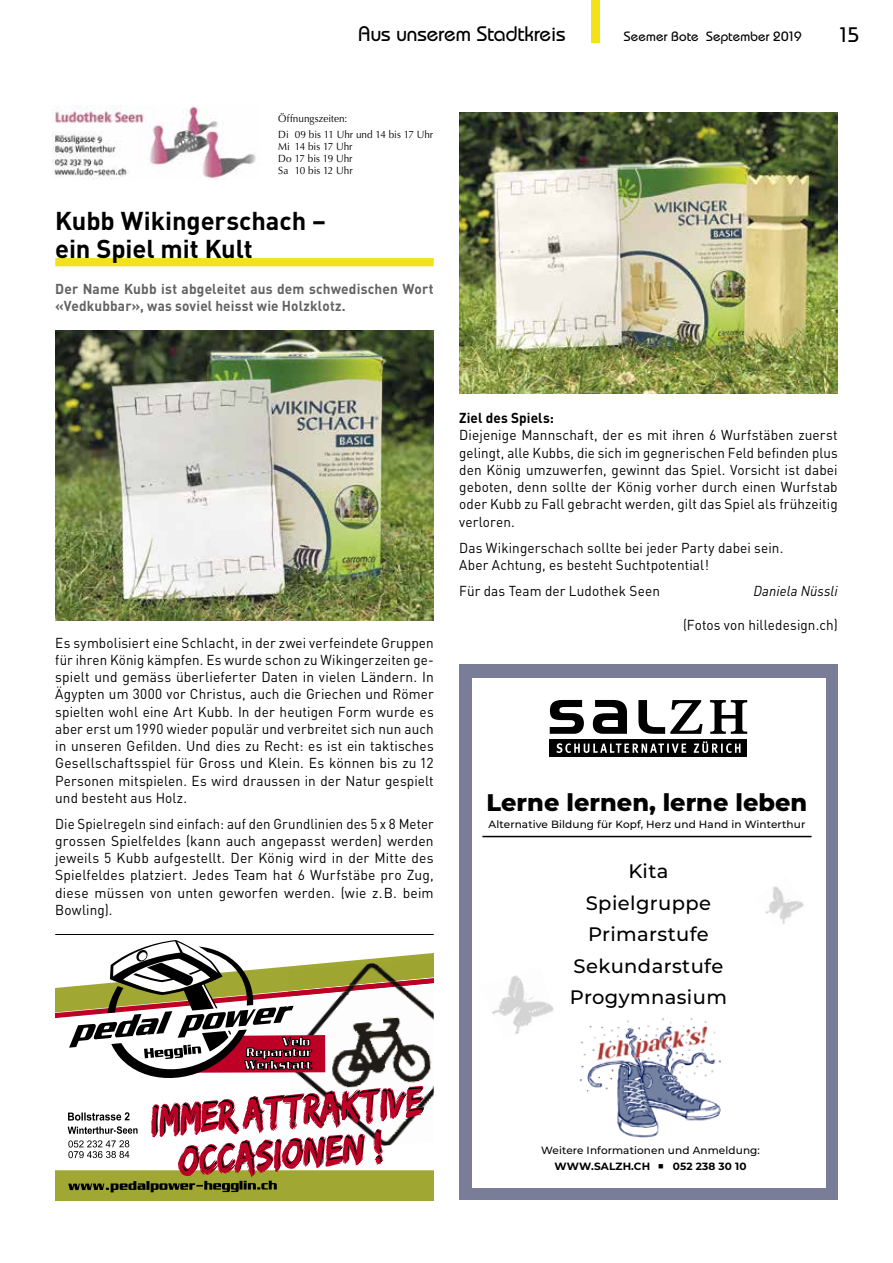
<style>
.page{position:relative;width:893px;height:1263px;background:#fff}
.page>*{position:absolute;margin:0;border:0;box-sizing:border-box;transform-origin:0 0}
.t1{font:700 25.5px/28.5px "DIN";letter-spacing:-.005em;color:#000}
.t2{font:800 24px "Montserrat";color:#000}
.t3{font:500 21px "Bauhaus";color:#000}
.t4{font:500 19.5px/31.5px "Montserrat";letter-spacing:.02em;color:#000;text-align:center}
.t5{font:14.25px/17.2px "DIN";letter-spacing:.01em;color:#000;text-align:justify;scale:.95 1}
.t6{font:14.25px/17.2px "DIN";letter-spacing:.01em;color:#000;text-align:justify;scale:.96 1}
.t7{font:14.25px/17.2px "DIN";letter-spacing:.01em;color:#000;text-align:justify;scale:.93 1}
.t8{font:700 14.25px/17.2px "DIN";letter-spacing:.015em;color:#636363;scale:.96 1}
.t9{font:700 14.25px "DIN";letter-spacing:.01em;color:#000;scale:.95 1}
.t10{font:italic 14.25px "DIN";letter-spacing:.005em;color:#000;scale:.95 1}
.t11{font:500 13.5px "Bauhaus";letter-spacing:.01em;color:#000}
.t12{font:500 10.5px/16.5px "Montserrat";letter-spacing:.01em;color:#000;text-align:center}
.t13{font:10.5px/12px "Optima";letter-spacing:-.005em;color:#000;scale:.95 1}
.s1{font-weight:700}
</style>
<div class="page">
<div style="left:591px;top:0;width:9px;height:43px;background:#f1e21a"></div>
<div style="left:55px;top:258px;width:379px;height:8px;background:#f1e21a"></div>
<img style="left:53px;top:106px;width:203px;height:74px">
<img style="left:55px;top:331px;width:379px;height:290px">
<img style="left:459px;top:113px;width:379px;height:280px">
<div style="left:459px;top:664px;width:379px;height:536px;background:#7a7d98"></div>
<div style="left:472px;top:678px;width:353px;height:509px;background:#fff"></div>
<hr style="left:482px;top:836px;width:329px;height:1px;background:#000">
<img style="left:579px;top:1018px;width:142px;height:120px">
<svg style="left:710px;top:700px;width:37px;height:34px"></svg>
<svg style="left:550px;top:700px;width:34px;height:34px"></svg>
<svg style="left:593px;top:700px;width:34px;height:34px"></svg>
<svg style="left:638px;top:700px;width:64px;height:34px"></svg>
<div style="left:550px;top:739px;width:197px;height:18px;background:#000"></div>
<svg style="left:556px;top:741px;width:184px;height:12px"></svg>
<img style="left:492px;top:975px;width:62px;height:59px">
<img style="left:765px;top:886px;width:39px;height:38px">
<div style="left:55px;top:1170px;width:379px;height:30px;background:#a0a733"></div>
<svg style="left:55px;top:940px;width:379px;height:252px"></svg>
<hr style="left:55px;top:934px;width:379px;height:1px;background:#000">
<h3 class="t3" style="left:359px;top:22px;width:208px">Aus unserem Stadtkreis</h3>
<p class="t11" style="left:624px;top:29px;width:179px">Seemer Bote September 2019</p>
<h3 class="t3" style="left:838px;top:22px;width:23px">15</h3>
<p class="t13" style="left:278px;top:111px;width:165px;line-height:15.5px">Öffnungszeiten:<br>Di 09 bis 11 Uhr und 14 bis 17 Uhr</p>
<p class="t13" style="left:278px;top:140px;width:80px;text-align:justify">Mi 14 bis 17 Uhr Do 17 bis 19 Uhr Sa 10 bis 12 Uhr</p>
<h1 class="t1" style="left:55px;top:205px;width:272px">Kubb Wikingerschach – ein Spiel mit Kult</h1>
<p class="t8" style="left:55px;top:279px;width:396px">Der Name Kubb ist abgeleitet aus dem schwedischen Wort «Vedkubbar», was soviel heisst wie Holzklotz.</p>
<p class="t5" style="left:55px;top:633px;width:400px">Es symbolisiert eine Schlacht, in der zwei verfeindete Gruppen für ihren König kämpfen. Es wurde schon zu Wikingerzeiten ge&shy;spielt und gemäss überlieferter Daten in vielen Ländern. In Ägypten um 3000 vor Christus, auch die Griechen und Römer spielten wohl eine Art Kubb. In der heutigen Form wurde es aber erst um 1990 wieder populär und verbreitet sich nun auch in unseren Gefilden. Und dies zu Recht: es ist ein taktisches Gesellschaftsspiel für Gross und Klein. Es können bis zu 12<br>Personen mitspielen. Es wird draussen in der Natur gespielt und besteht aus Holz.</p>
<p class="t7" style="left:55px;top:815px;width:408px">Die Spielregeln sind einfach: auf den Grundlinien des 5 x 8 Meter grossen Spielfeldes (kann auch angepasst werden) werden jeweils 5 Kubb aufgestellt. Der König wird in der Mitte des Spielfeldes platziert. Jedes Team hat 6 Wurfstäbe pro Zug, diese müssen von unten geworfen werden. (wie z.B. beim Bowling).</p>
<p class="t9" style="left:459px;top:409px;width:101px">Ziel des Spiels:</p>
<p class="t6" style="left:459px;top:426px;width:396px">Diejenige Mannschaft, der es mit ihren 6 Wurfstäben zuerst gelingt, alle Kubbs, die sich im gegnerischen Feld befinden plus den König umzuwerfen, gewinnt das Spiel. Vorsicht ist dabei geboten, denn sollte der König vorher durch einen Wurfstab oder Kubb zu Fall gebracht werden, gilt das Spiel als frühzeitig verloren.</p>
<p class="t5" style="left:459px;top:539px;width:343px">Das Wikingerschach sollte bei jeder Party dabei sein.<br>Aber Achtung, es besteht Suchtpotential!</p>
<p class="t5" style="left:459px;top:582px;width:213px">Für das Team der Ludothek Seen</p>
<p class="t10" style="left:753px;top:582px;width:90px">Daniela Nüssli</p>
<p class="t5" style="left:683px;top:616px;width:164px">(Fotos von hilledesign.ch)</p>
<h2 class="t2" style="left:487px;top:785px;width:322px">Lerne lernen, lerne leben</h2>
<p class="t12" style="left:489px;top:815px;width:318px">Alternative Bildung für Kopf, Herz und Hand in Winterthur</p>
<h3 class="t4" style="left:570px;top:855px;width:159px">Kita<br>Spielgruppe<br>Primarstufe<br>Sekundarstufe<br>Progymnasium</h3>
<p class="t12" style="left:541px;top:1141px;width:220px">Weitere Informationen und Anmeldung:<br><span class="s1">WWW.SALZH.CH</span> ■ <span class="s1">052 238 30 10</span></p>
</div>
